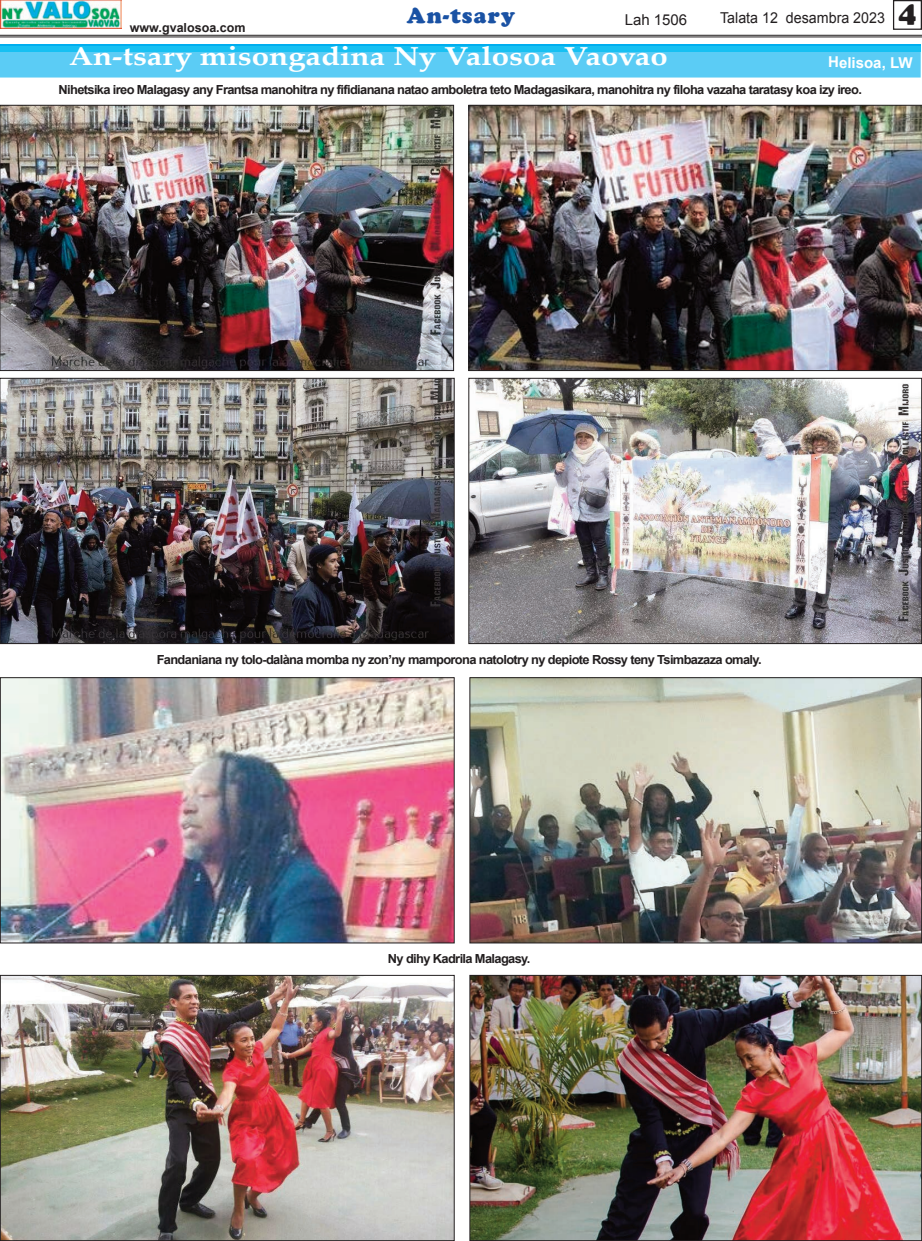
<style>
.page{position:relative;width:922px;height:1241px;background:#fff}
.page>*{position:absolute;margin:0;border:0;box-sizing:border-box;transform-origin:0 0}
.t1{font:700 26px "Palatino Linotype";letter-spacing:-.005em;color:#fff;scale:1.2 1}
.t2{font:900 22.5px "Cooper";letter-spacing:.05em;color:#1a52a4}
.t3{font:15px "Arial";color:#231f20;scale:.95 1}
.t4{font:700 15px "Arial";letter-spacing:-.005em;color:#fff}
.t5{font:15px "Arial";color:#231f20}
.t6{font:700 12.5px "Arial";letter-spacing:-.05em;color:#231f20}
.t7{font:700 12.5px "Arial";color:#231f20}
.s1{font-family:"Cooper";font-weight:900;font-size:30px}
</style>
<div class="page">
<hr style="left:0;top:35px;width:921px;height:1px;background:#231f20">
<hr style="left:0;top:37px;width:921px;height:1px;background:#231f20">
<img style="left:0;top:0;width:122px;height:28px">
<div style="left:892px;top:0;width:29px;height:30px;border:1px solid #231f20"></div>
<div style="left:0;top:44px;width:920px;height:8px;background:#00aeef"></div>
<div style="left:0;top:52px;width:920px;height:25px;background:#5bccf5"></div>
<div style="left:0;top:46px;width:920px;height:6px;background:#17c0f2"></div>
<img style="left:471px;top:679px;width:448px;height:262px">
<div style="left:469px;top:677px;width:452px;height:266px;border:1px solid #231f20"></div>
<img style="left:2px;top:679px;width:450px;height:262px">
<div style="left:0;top:677px;width:454px;height:266px;border:1px solid #231f20"></div>
<img style="left:471px;top:976px;width:448px;height:262px">
<div style="left:469px;top:974px;width:452px;height:266px;border:1px solid #231f20"></div>
<img style="left:2px;top:976px;width:450px;height:262px">
<div style="left:0;top:974px;width:454px;height:266px;border:1px solid #231f20"></div>
<img style="left:2px;top:107px;width:450px;height:262px">
<div style="left:0;top:105px;width:454px;height:266px;border:1px solid #231f20"></div>
<img style="left:470px;top:380px;width:449px;height:261px">
<div style="left:468px;top:378px;width:453px;height:265px;border:1px solid #231f20"></div>
<img style="left:2px;top:380px;width:450px;height:261px">
<div style="left:0;top:378px;width:454px;height:265px;border:1px solid #231f20"></div>
<img style="left:468px;top:105px;width:453px;height:266px">
<p class="t7" style="left:130px;top:20px;width:117px">www.gvalosoa.com</p>
<h2 class="t2" style="left:407px;top:2px;width:110px">An-tsary</h2>
<p class="t5" style="left:624px;top:11px;width:64px">Lah 1506</p>
<p class="t3" style="left:720px;top:10px;width:208px">Talata 12 desambra 2023 <span class="s1">4</span></p>
<h1 class="t1" style="left:69px;top:46px;width:500px">An-tsary misongadina Ny Valosoa Vaovao</h1>
<p class="t4" style="left:828px;top:54px;width:86px">Helisoa, LW</p>
<p class="t6" style="left:58px;top:83px;width:804px">Nihetsika ireo Malagasy any Frantsa manohitra ny fifidianana natao amboletra teto Madagasikara, manohitra ny filoha vazaha taratasy koa izy ireo.</p>
<p class="t6" style="left:157px;top:652px;width:606px">Fandaniana ny tolo-dalàna momba ny zon’ny mamporona natolotry ny depiote Rossy teny Tsimbazaza omaly.</p>
<p class="t6" style="left:388px;top:951px;width:144px">Ny dihy Kadrila Malagasy.</p>
</div>
